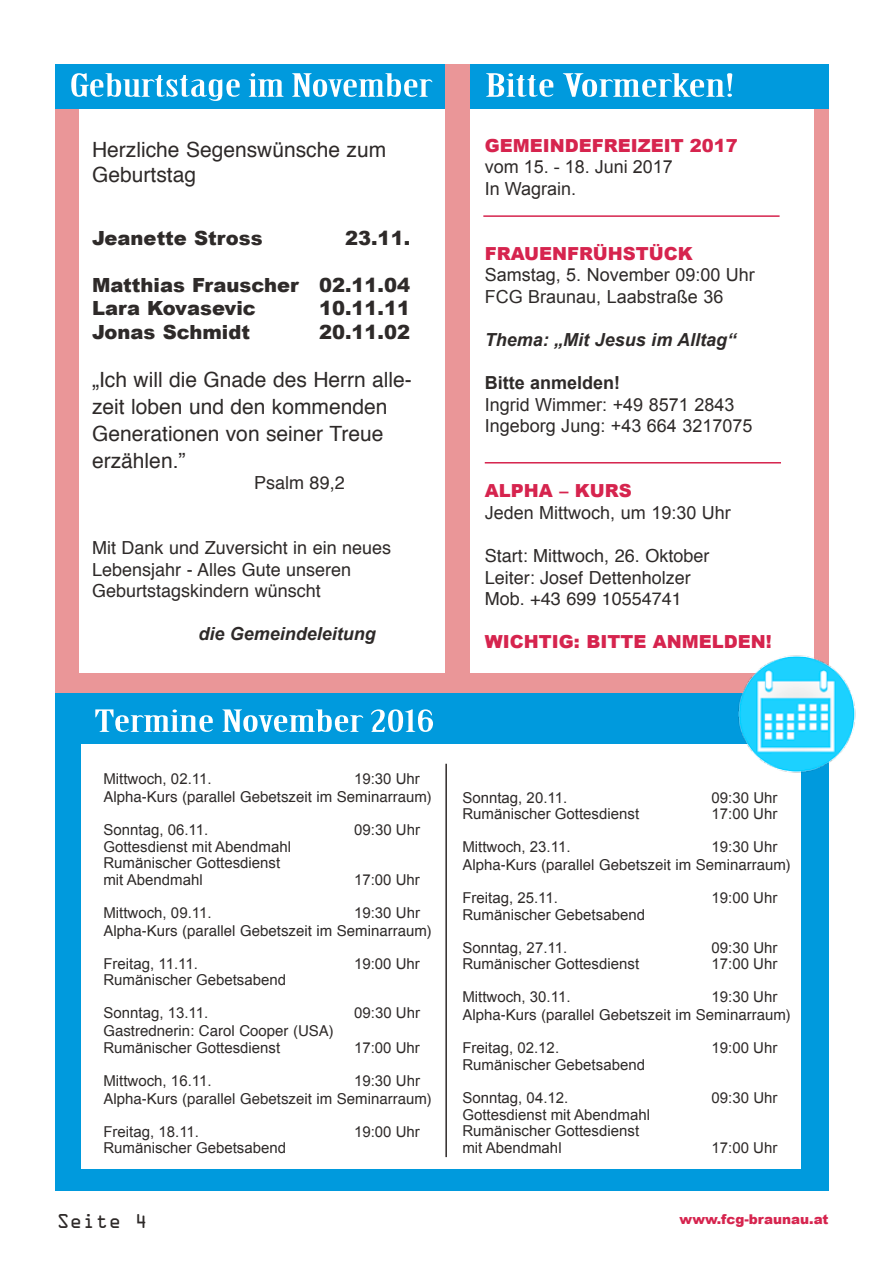
<style>
.page{position:relative;width:893px;height:1263px;background:#fff}
.page>*{position:absolute;margin:0;border:0;box-sizing:border-box;transform-origin:0 0}
.t1{font:31.5px "Birch Std";color:#fff;scale:1.9 1}
.t2{font:31.5px "Birch Std";color:#fff;scale:2 1}
.t3{font:30px "Birch Std";color:#fff;scale:2 1}
.t4{font:21px/27px "Helvetica";color:#2e2a29}
.t5{font:900 19.5px/23.4px "Arial";color:#2e2a29}
.t6{font:18px/21.6px "Helvetica";color:#2e2a29}
.t7{font:18px/21.6px "Arial";color:#2e2a29}
.t8{font:900 18px "Arial";color:#d6244e}
.t9{font:italic 700 18px "Arial";color:#2e2a29}
.t10{font:700 18px "Arial";color:#2e2a29}
.t11{font:18px "OCRA Std";color:#2e2a29}
.t12{font:15px/16.5px "Arial";color:#2e2a29}
.t13{font:15px "Helvetica";color:#2e2a29}
.t14{font:900 13.5px "Arial";color:#d6244e}
</style>
<div class="page">
<div style="left:55px;top:64px;width:773px;height:1127px;background:#ea9698"></div>
<div style="left:80px;top:91px;width:365px;height:582px;background:#fff"></div>
<div style="left:55px;top:693px;width:773px;height:498px;background:#009add"></div>
<div style="left:81px;top:744px;width:719px;height:424px;background:#fff"></div>
<hr style="left:445px;top:764px;width:2px;height:393px;background:#2e2a29">
<div style="left:470px;top:98px;width:343px;height:575px;background:#fff"></div>
<div style="left:470px;top:64px;width:358px;height:44px;background:#009add"></div>
<img style="left:738px;top:646px;width:118px;height:134px">
<div style="left:55px;top:64px;width:390px;height:44px;background:#009add"></div>
<hr style="left:483px;top:215px;width:297px;height:2px;background:#d6244e">
<hr style="left:485px;top:462px;width:296px;height:1px;background:#d6244e">
<h1 class="t1" style="left:70px;top:68px;width:192px">Geburtstage im November</h1>
<h1 class="t2" style="left:485px;top:68px;width:126px">Bitte Vormerken!</h1>
<h3 class="t4" style="left:92px;top:137px;width:296px;line-height:25.2px">Herzliche Segenswünsche zum<br>Geburtstag</h3>
<h3 class="t5" style="left:92px;top:226px;width:172px">Jeanette Stross</h3>
<h3 class="t5" style="left:345px;top:226px;width:67px">23.11.</h3>
<h3 class="t5" style="left:92px;top:272px;width:320px">Matthias Frauscher 02.11.04<br>Lara Kovasevic</h3>
<h3 class="t5" style="left:319px;top:296px;width:93px">10.11.11</h3>
<h3 class="t5" style="left:92px;top:319px;width:160px">Jonas Schmidt</h3>
<h3 class="t5" style="left:319px;top:319px;width:93px">20.11.02</h3>
<h3 class="t4" style="left:92px;top:366px;width:321px">„Ich will die Gnade des Herrn alle&shy;zeit loben und den kommenden<br>Generationen von seiner Treue erzählen.”</h3>
<p class="t6" style="left:254px;top:473px;width:92px">Psalm 89,2</p>
<p class="t6" style="left:92px;top:537px;width:301px">Mit Dank und Zuversicht in ein neues<br>Lebensjahr - Alles Gute unseren<br>Geburtstagskindern wünscht</p>
<p class="t9" style="left:199px;top:622px;width:179px">die Gemeindeleitung</p>
<h2 class="t3" style="left:95px;top:704px;width:172px">Termine November 2016</h2>
<p class="t12" style="left:103px;top:771px;width:110px">Mittwoch, 02.11.</p>
<p class="t12" style="left:354px;top:771px;width:67px">19:30 Uhr</p>
<p class="t13" style="left:103px;top:785px;width:330px">Alpha-Kurs (parallel Gebetszeit im Seminarraum)</p>
<p class="t12" style="left:103px;top:822px;width:106px">Sonntag, 06.11.</p>
<p class="t12" style="left:354px;top:822px;width:67px">09:30 Uhr</p>
<p class="t12" style="left:103px;top:838px;width:189px">Gottesdienst mit Abendmahl<br>Rumänischer Gottesdienst mit Abendmahl</p>
<p class="t12" style="left:354px;top:871px;width:67px">17:00 Uhr</p>
<p class="t12" style="left:103px;top:904px;width:110px">Mittwoch, 09.11.</p>
<p class="t12" style="left:354px;top:904px;width:67px">19:30 Uhr</p>
<p class="t13" style="left:103px;top:919px;width:330px">Alpha-Kurs (parallel Gebetszeit im Seminarraum)</p>
<p class="t12" style="left:103px;top:955px;width:96px">Freitag, 11.11.</p>
<p class="t12" style="left:354px;top:955px;width:67px">19:00 Uhr</p>
<p class="t12" style="left:103px;top:972px;width:184px">Rumänischer Gebetsabend</p>
<p class="t12" style="left:103px;top:1005px;width:106px">Sonntag, 13.11.</p>
<p class="t12" style="left:354px;top:1005px;width:67px">09:30 Uhr</p>
<p class="t13" style="left:103px;top:1019px;width:232px">Gastrednerin: Carol Cooper (USA)</p>
<p class="t12" style="left:103px;top:1039px;width:178px">Rumänischer Gottesdienst</p>
<p class="t12" style="left:354px;top:1039px;width:67px">17:00 Uhr</p>
<p class="t12" style="left:103px;top:1072px;width:110px">Mittwoch, 16.11.</p>
<p class="t12" style="left:354px;top:1072px;width:67px">19:30 Uhr</p>
<p class="t13" style="left:103px;top:1087px;width:330px">Alpha-Kurs (parallel Gebetszeit im Seminarraum)</p>
<p class="t12" style="left:103px;top:1123px;width:97px">Freitag, 18.11.</p>
<p class="t12" style="left:354px;top:1123px;width:67px">19:00 Uhr</p>
<p class="t12" style="left:103px;top:1140px;width:184px">Rumänischer Gebetsabend</p>
<p class="t11" style="left:57px;top:1213px;width:92px">Seite 4</p>
<p class="t8" style="left:485px;top:132px;width:254px">GEMEINDEFREIZEIT 2017</p>
<p class="t7" style="left:485px;top:156px;width:190px">vom 15. - 18. Juni 2017<br>In Wagrain.</p>
<p class="t8" style="left:485px;top:240px;width:210px">FRAUENFRÜHSTÜCK</p>
<p class="t7" style="left:485px;top:264px;width:272px">Samstag, 5. November 09:00 Uhr<br>FCG Braunau, Laabstraße 36</p>
<p class="t9" style="left:485px;top:328px;width:253px">Thema: „Mit Jesus im Alltag“</p>
<p class="t10" style="left:485px;top:371px;width:137px">Bitte anmelden!</p>
<p class="t7" style="left:485px;top:394px;width:269px">Ingrid Wimmer: +49 8571 2843<br>Ingeborg Jung: +43 664 3217075</p>
<p class="t8" style="left:485px;top:478px;width:149px">ALPHA – KURS</p>
<p class="t7" style="left:485px;top:502px;width:248px">Jeden Mittwoch, um 19:30 Uhr</p>
<p class="t6" style="left:485px;top:545px;width:226px">Start: Mittwoch, 26. Oktober<br>Leiter: Josef Dettenholzer<br>Mob. +43 699 10554741</p>
<p class="t8" style="left:485px;top:629px;width:289px">WICHTIG: BITTE ANMELDEN!</p>
<p class="t12" style="left:462px;top:789px;width:106px">Sonntag, 20.11.</p>
<p class="t12" style="left:712px;top:789px;width:67px">09:30 Uhr</p>
<p class="t12" style="left:462px;top:806px;width:178px">Rumänischer Gottesdienst</p>
<p class="t12" style="left:712px;top:806px;width:67px">17:00 Uhr</p>
<p class="t12" style="left:462px;top:839px;width:110px">Mittwoch, 23.11.</p>
<p class="t12" style="left:712px;top:839px;width:67px">19:30 Uhr</p>
<p class="t13" style="left:462px;top:854px;width:330px">Alpha-Kurs (parallel Gebetszeit im Seminarraum)</p>
<p class="t12" style="left:462px;top:890px;width:97px">Freitag, 25.11.</p>
<p class="t12" style="left:712px;top:890px;width:67px">19:00 Uhr</p>
<p class="t12" style="left:462px;top:906px;width:184px">Rumänischer Gebetsabend</p>
<p class="t12" style="left:462px;top:939px;width:106px">Sonntag, 27.11.</p>
<p class="t12" style="left:712px;top:939px;width:67px">09:30 Uhr</p>
<p class="t12" style="left:462px;top:956px;width:178px">Rumänischer Gottesdienst</p>
<p class="t12" style="left:712px;top:956px;width:67px">17:00 Uhr</p>
<p class="t12" style="left:462px;top:989px;width:110px">Mittwoch, 30.11.</p>
<p class="t12" style="left:712px;top:989px;width:67px">19:30 Uhr</p>
<p class="t13" style="left:462px;top:1004px;width:330px">Alpha-Kurs (parallel Gebetszeit im Seminarraum)</p>
<p class="t12" style="left:462px;top:1040px;width:98px">Freitag, 02.12.</p>
<p class="t12" style="left:712px;top:1040px;width:67px">19:00 Uhr</p>
<p class="t12" style="left:462px;top:1056px;width:184px">Rumänischer Gebetsabend</p>
<p class="t12" style="left:462px;top:1089px;width:107px">Sonntag, 04.12.</p>
<p class="t12" style="left:712px;top:1089px;width:67px">09:30 Uhr</p>
<p class="t12" style="left:462px;top:1106px;width:189px">Gottesdienst mit Abendmahl<br>Rumänischer Gottesdienst mit Abendmahl</p>
<p class="t12" style="left:712px;top:1139px;width:67px">17:00 Uhr</p>
<p class="t14" style="left:680px;top:1209px;width:150px">www.fcg-braunau.at</p>
</div>
